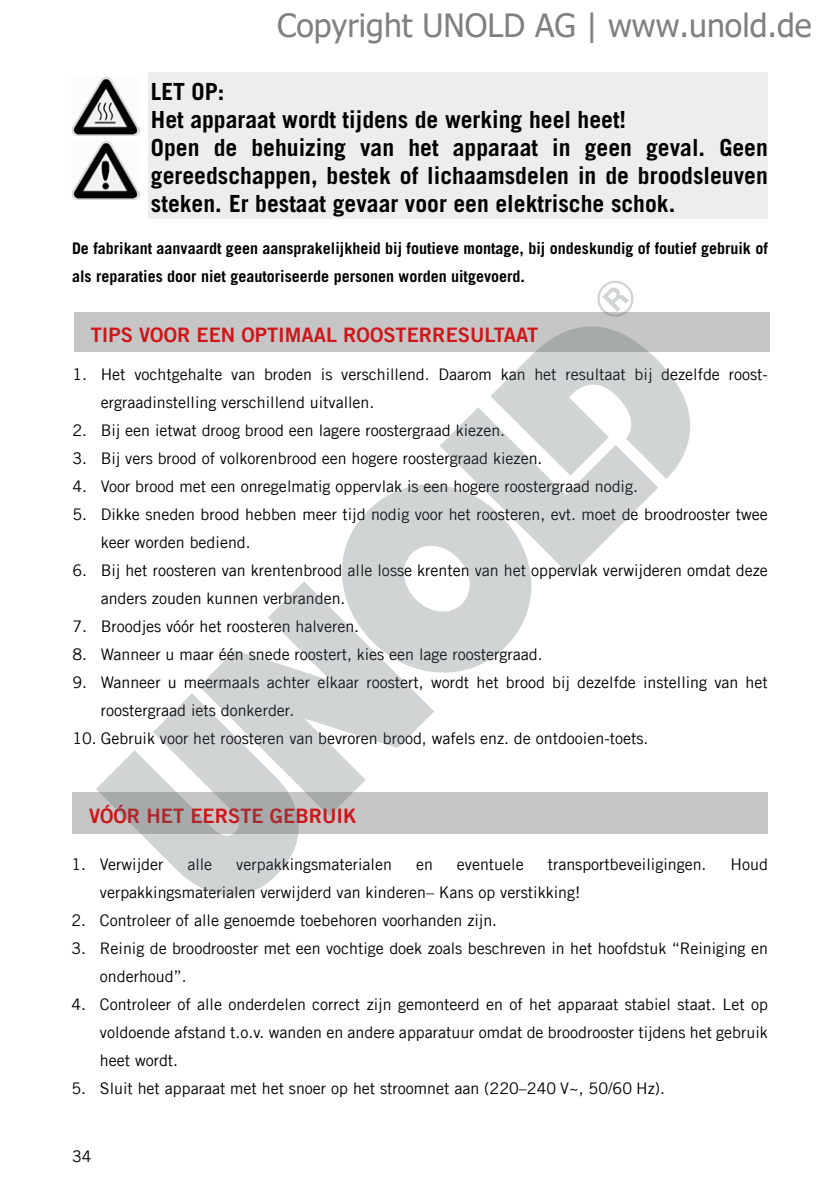
<style>
.page{position:relative;width:840px;height:1191px;background:#fff}
.page>*{position:absolute;margin:0;border:0;box-sizing:border-box;transform-origin:0 0}
.t1{font:32px "Tahoma";color:#808080}
.t2{font:700 23.6px/28px "Trade Gothic LT Com";color:#000}
.t3{font:20px "Trade Gothic LT Com Bd 2";color:#cd171a}
.t4{font:16px/28px "Trade Gothic LT Com";color:#000}
.t5{font:700 16px/28px "Trade Gothic LT Com";color:#000}
</style>
<div class="page">
<div style="left:148px;top:72px;width:619px;height:146px;background:#ededed"></div>
<img style="left:72px;top:141px;width:67px;height:59px">
<img style="left:72px;top:77px;width:67px;height:59px">
<div style="left:74px;top:312px;width:695px;height:40px;background:#c6c6c6"></div>
<div style="left:72px;top:792px;width:695px;height:42px;background:#c6c6c6"></div>
<svg style="left:530px;top:326px;width:161px;height:153px"></svg>
<svg style="left:440px;top:357px;width:218px;height:219px;fill:#d0d4d5"></svg>
<svg style="left:342px;top:447px;width:226px;height:226px;fill:#d0d4d5"></svg>
<svg style="left:199px;top:581px;width:235px;height:235px;fill:#d0d4d5"></svg>
<svg style="left:96px;top:690px;width:231px;height:206px"></svg>
<svg style="left:597px;top:280px;width:37px;height:37px"></svg>
<h1 class="t1" style="left:277px;top:4px;width:535px">Copyright UNOLD AG | www.unold.de</h1>
<h2 class="t2" style="left:151px;top:77px;width:618px">LET OP:<br>Het apparaat wordt tijdens de werking heel heet!<br>Open de behuizing van het apparaat in geen geval. Geen gereedschappen, bestek of lichaamsdelen in de broodsleuven steken. Er bestaat gevaar voor een elektrische schok.</h2>
<p class="t5" style="left:72px;top:234px;width:696px">De fabrikant aanvaardt geen aansprakelijkheid bij foutieve montage, bij ondeskundig of foutief gebruik of als reparaties door niet geautoriseerde personen worden uitgevoerd.</p>
<p class="t3" style="left:91px;top:323px;width:449px">TIPS VOOR EEN OPTIMAAL ROOSTERRESULTAAT</p>
<p class="t4" style="left:101px;top:360px;width:668px;text-indent:-28px">1. Het vochtgehalte van broden is verschillend. Daarom kan het resultaat bij dezelfde roost&shy;ergraadinstelling verschillend uitvallen.</p>
<p class="t4" style="left:72px;top:416px;width:434px">2. Bij een ietwat droog brood een lagere roostergraad kiezen.</p>
<p class="t4" style="left:72px;top:444px;width:471px">3. Bij vers brood of volkorenbrood een hogere roostergraad kiezen.</p>
<p class="t4" style="left:72px;top:472px;width:567px">4. Voor brood met een onregelmatig oppervlak is een hogere roostergraad nodig.</p>
<p class="t4" style="left:101px;top:500px;width:668px;text-indent:-28px">5. Dikke sneden brood hebben meer tijd nodig voor het roosteren, evt. moet de broodrooster twee keer worden bediend.</p>
<p class="t4" style="left:101px;top:556px;width:668px;text-indent:-28px">6. Bij het roosteren van krentenbrood alle losse krenten van het oppervlak verwijderen omdat deze anders zouden kunnen verbranden.</p>
<p class="t4" style="left:72px;top:612px;width:288px">7. Broodjes vóór het roosteren halveren.</p>
<p class="t4" style="left:72px;top:640px;width:471px">8. Wanneer u maar één snede roostert, kies een lage roostergraad.</p>
<p class="t4" style="left:101px;top:668px;width:668px;text-indent:-28px">9. Wanneer u meermaals achter elkaar roostert, wordt het brood bij dezelfde instelling van het roostergraad iets donkerder.</p>
<p class="t4" style="left:72px;top:724px;width:577px">10. Gebruik voor het roosteren van bevroren brood, wafels enz. de ontdooien-toets.</p>
<p class="t3" style="left:89px;top:803px;width:269px">VÓÓR HET EERSTE GEBRUIK</p>
<p class="t4" style="left:71px;top:850px;width:93px">1. Verwijder</p>
<p class="t4" style="left:187px;top:850px;width:26px">alle</p>
<p class="t4" style="left:236px;top:850px;width:157px">verpakkingsmaterialen</p>
<p class="t4" style="left:416px;top:850px;width:18px">en</p>
<p class="t4" style="left:456px;top:850px;width:68px">eventuele</p>
<p class="t4" style="left:547px;top:850px;width:160px">transportbeveiligingen.</p>
<p class="t4" style="left:730px;top:850px;width:39px">Houd</p>
<p class="t4" style="left:100px;top:878px;width:481px">verpakkingsmaterialen verwijderd van kinderen– Kans op verstikking!</p>
<p class="t4" style="left:71px;top:906px;width:427px">2. Controleer of alle genoemde toebehoren voorhanden zijn.</p>
<p class="t4" style="left:100px;top:934px;width:669px;text-indent:-28px">3. Reinig de broodrooster met een vochtige doek zoals beschreven in het hoofdstuk “Reiniging en onderhoud”.</p>
<p class="t4" style="left:100px;top:990px;width:669px;text-align:justify;text-indent:-28px">4. Controleer of alle onderdelen correct zijn gemonteerd en of het apparaat stabiel staat. Let op voldoende afstand t.o.v. wanden en andere apparatuur omdat de broodrooster tijdens het gebruik heet wordt.</p>
<p class="t4" style="left:71px;top:1074px;width:594px">5. Sluit het apparaat met het snoer op het stroomnet aan (220–240 V~, 50/60 Hz).</p>
<p class="t4" style="left:72px;top:1142px;width:21px">34</p>
</div>
